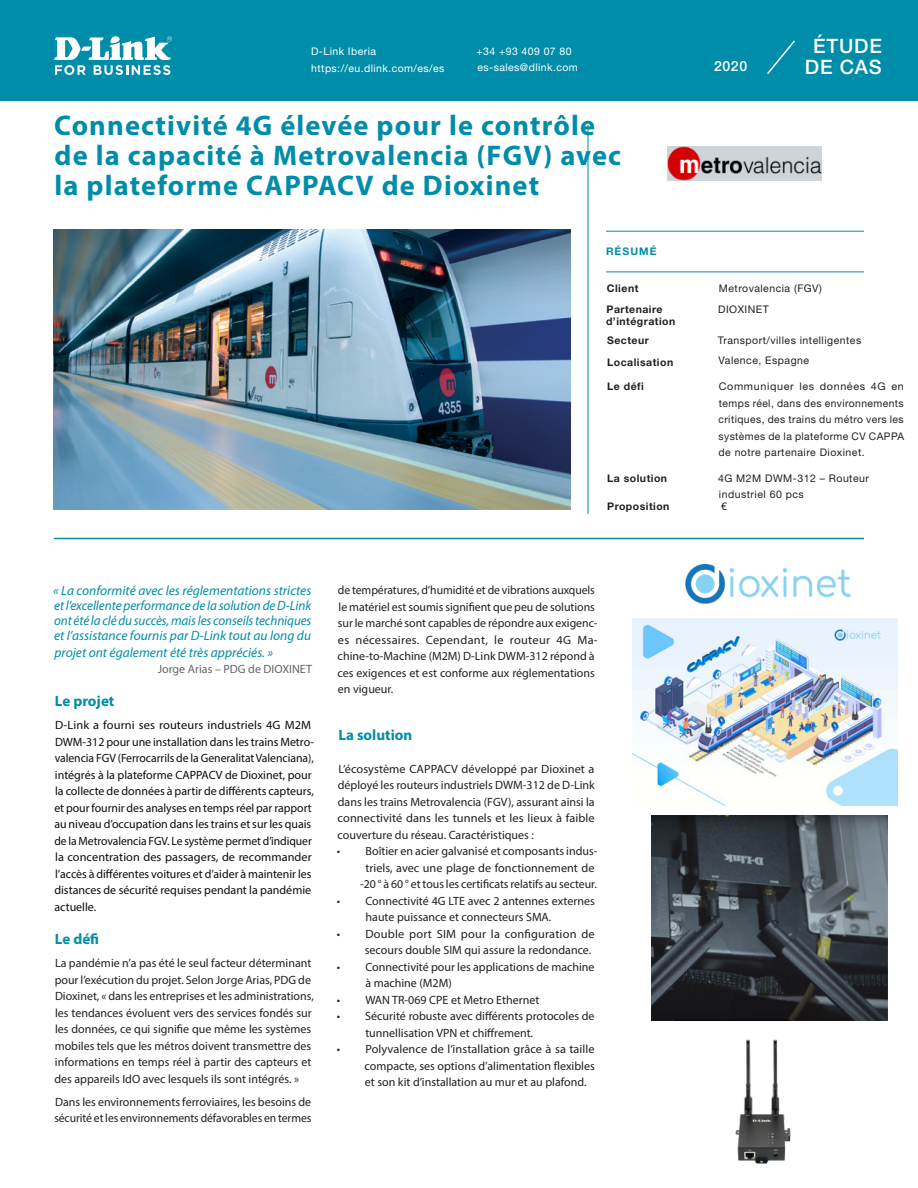
<style>
.page{position:relative;width:918px;height:1188px;background:#fff}
.page>*{position:absolute;margin:0;border:0;box-sizing:border-box;transform-origin:0 0}
.t1{font:700 28.5px/30px "Myriad Pro";letter-spacing:.04em;color:#008da9}
.t2{font:500 19.8px "Helvetica Neue LT Std";letter-spacing:.04em;color:#fff}
.t3{font:700 15px "Myriad Pro";color:#008da9}
.t4{font:500 14.1px "Helvetica Neue LT Std";color:#fff}
.t5{font:italic 13.5px/15px "Myriad Pro";color:#008da9;text-align:justify}
.t6{font:12px/16.5px "Myriad Pro";color:#231f20}
.t7{font:12px/16.5px "Myriad Pro";color:#090e0f}
.t8{font:12px "Myriad Pro";color:#636466}
.t9{font:10.5px/16.5px "Helvetica Neue LT Std";letter-spacing:.045em;color:#231f20;text-align:justify}
.t10{font:700 10.5px/12px "Helvetica Neue LT Std";letter-spacing:.045em;color:#231f20}
.t11{font:10.5px "Helvetica Neue LT Std";letter-spacing:.04em;color:#fff}
.t12{font:700 10.5px "Helvetica Neue LT Std";letter-spacing:.1em;color:#008da9}
</style>
<div class="page">
<img style="left:54px;top:230px;width:516px;height:280px">
<hr style="left:54px;top:538px;width:810px;height:1px;background:#008da9">
<hr style="left:588px;top:125px;width:1px;height:389px;background:#008da9">
<div style="left:0;top:0;width:918px;height:100px;background:#008da9"></div>
<svg style="left:54px;top:36px;width:118px;height:39px"></svg>
<img style="left:668px;top:147px;width:153px;height:34px">
<hr style="left:606px;top:272px;width:258px;height:1px;background:#008da9">
<hr style="left:606px;top:231px;width:258px;height:1px;background:#008da9">
<svg style="left:767px;top:40px;width:28px;height:34px"></svg>
<img style="left:735px;top:1039px;width:56px;height:125px">
<img style="left:633px;top:618px;width:265px;height:188px">
<img style="left:686px;top:564px;width:165px;height:40px">
<img style="left:651px;top:816px;width:237px;height:204px">
<p class="t11" style="left:311px;top:45px;width:66px">D-Link Iberia</p>
<p class="t11" style="left:311px;top:62px;width:135px">https://eu.dlink.com/es/es</p>
<p class="t11" style="left:476px;top:45px;width:97px">+34 +93 409 07 80</p>
<p class="t11" style="left:478px;top:61px;width:102px">es-sales@dlink.com</p>
<p class="t1" style="left:54px;top:109px;width:568px">Connectivité 4G élevée pour le contrôle de la capacité à Metrovalencia (FGV) avec la plateforme CAPPACV de Dioxinet</p>
<p class="t12" style="left:606px;top:244px;width:52px">RÉSUMÉ</p>
<p class="t2" style="left:813px;top:34px;width:70px">ÉTUDE</p>
<p class="t4" style="left:714px;top:58px;width:35px">2020</p>
<p class="t2" style="left:805px;top:55px;width:78px">DE CAS</p>
<p class="t10" style="left:607px;top:282px;width:33px">Client</p>
<p class="t9" style="left:719px;top:280px;width:105px">Metrovalencia (FGV)</p>
<p class="t10" style="left:606px;top:303px;width:71px">Partenaire d’intégration</p>
<p class="t9" style="left:718px;top:301px;width:52px">DIOXINET</p>
<p class="t10" style="left:607px;top:334px;width:43px">Secteur</p>
<p class="t9" style="left:718px;top:332px;width:145px">Transport/villes intelligentes</p>
<p class="t10" style="left:607px;top:356px;width:68px">Localisation</p>
<p class="t9" style="left:719px;top:352px;width:92px">Valence, Espagne</p>
<p class="t10" style="left:607px;top:380px;width:38px">Le défi</p>
<p class="t9" style="left:718px;top:378px;width:187px">Communiquer les données 4G en temps réel, dans des environnements critiques, des trains du métro vers les systèmes de la plateforme CV CAPPA de notre partenaire Dioxinet.</p>
<p class="t10" style="left:607px;top:472px;width:61px">La solution</p>
<p class="t9" style="left:718px;top:469px;width:152px">4G M2M DWM-312 – Routeur industriel 60 pcs</p>
<p class="t10" style="left:607px;top:500px;width:64px">Proposition</p>
<p class="t5" style="left:53px;top:583px;width:260px">« La conformité avec les réglementations strictes et l’excellente performance de la solution de D-Link ont été la clé du succès, mais les conseils techniques et l’assistance fournis par D-Link tout au long du</p>
<p class="t5" style="left:55px;top:644px;width:220px">projet ont également été très appréciés. »</p>
<p class="t8" style="left:158px;top:662px;width:156px">Jorge Arias – PDG de DIOXINET</p>
<p class="t3" style="left:55px;top:691px;width:61px">Le projet</p>
<p class="t7" style="left:54px;top:717px;width:261px">D-Link a fourni ses routeurs industriels 4G M2M DWM-312 pour une installation dans les trains Metro&shy;valencia FGV (Ferrocarrils de la Generalitat Valenciana), intégrés à la plateforme CAPPACV de Dioxinet, pour la collecte de données à partir de différents capteurs, et pour fournir des analyses en temps réel par rapport au niveau d’occupation dans les trains et sur les quais de la Metrovalencia FGV. Le système permet d’indiquer la concentration des passagers, de recommander l’accès à différentes voitures et d’aider à maintenir les distances de sécurité requises pendant la pandémie actuelle.</p>
<p class="t3" style="left:55px;top:929px;width:46px">Le défi</p>
<p class="t6" style="left:54px;top:955px;width:261px">La pandémie n’a pas été le seul facteur déterminant pour l’exécution du projet. Selon Jorge Arias, PDG de Dioxinet, « dans les entreprises et les administrations, les tendances évoluent vers des services fondés sur les données, ce qui signifie que même les systèmes mobiles tels que les métros doivent transmettre des informations en temps réel à partir des capteurs et des appareils IdO avec lesquels ils sont intégrés. »</p>
<p class="t6" style="left:54px;top:1093px;width:259px">Dans les environnements ferroviaires, les besoins de sécurité et les environnements défavorables en termes</p>
<p class="t6" style="left:338px;top:582px;width:262px">de températures, d’humidité et de vibrations auxquels le matériel est soumis signifient que peu de solutions sur le marché sont capables de répondre aux exigenc&shy;es nécessaires. Cependant, le routeur 4G Ma&shy;chine-to-Machine (M2M) D-Link DWM-312 répond à ces exigences et est conforme aux réglementations en vigueur.</p>
<p class="t3" style="left:338px;top:725px;width:75px">La solution</p>
<p class="t6" style="left:338px;top:760px;width:259px;text-align:justify">L’écosystème CAPPACV développé par Dioxinet a déployé les routeurs industriels DWM-312 de D-Link dans les trains Metrovalencia (FGV), assurant ainsi la connectivité dans les tunnels et les lieux à faible couverture du réseau. Caractéristiques :</p>
<p class="t6" style="left:337px;top:843px;width:262px;text-align:right">• Boîtier en acier galvanisé et composants indus&shy;triels, avec une plage de fonctionnement de<br>-20 ° à 60 ° et tous les certificats relatifs au secteur.</p>
<p class="t6" style="left:366px;top:892px;width:231px;text-indent:-29px">• Connectivité 4G LTE avec 2 antennes externes haute puissance et connecteurs SMA.</p>
<p class="t6" style="left:337px;top:925px;width:259px;text-align:right">• Double port SIM pour la configuration de secours double SIM qui assure la redondance.</p>
<p class="t6" style="left:365px;top:958px;width:231px;text-indent:-28px">• Connectivité pour les applications de machine à machine (M2M)</p>
<p class="t6" style="left:337px;top:991px;width:204px">• WAN TR-069 CPE et Metro Ethernet</p>
<p class="t6" style="left:365px;top:1008px;width:231px;text-indent:-28px">• Sécurité robuste avec différents protocoles de tunnellisation VPN et chiffrement.</p>
<p class="t6" style="left:365px;top:1041px;width:232px;text-align:justify;text-indent:-28px">• Polyvalence de l’installation grâce à sa taille compacte, ses options d’alimentation flexibles et son kit d’installation au mur et au plafond.</p>
<p class="t9" style="left:721px;top:498px;width:7px">€</p>
</div>
